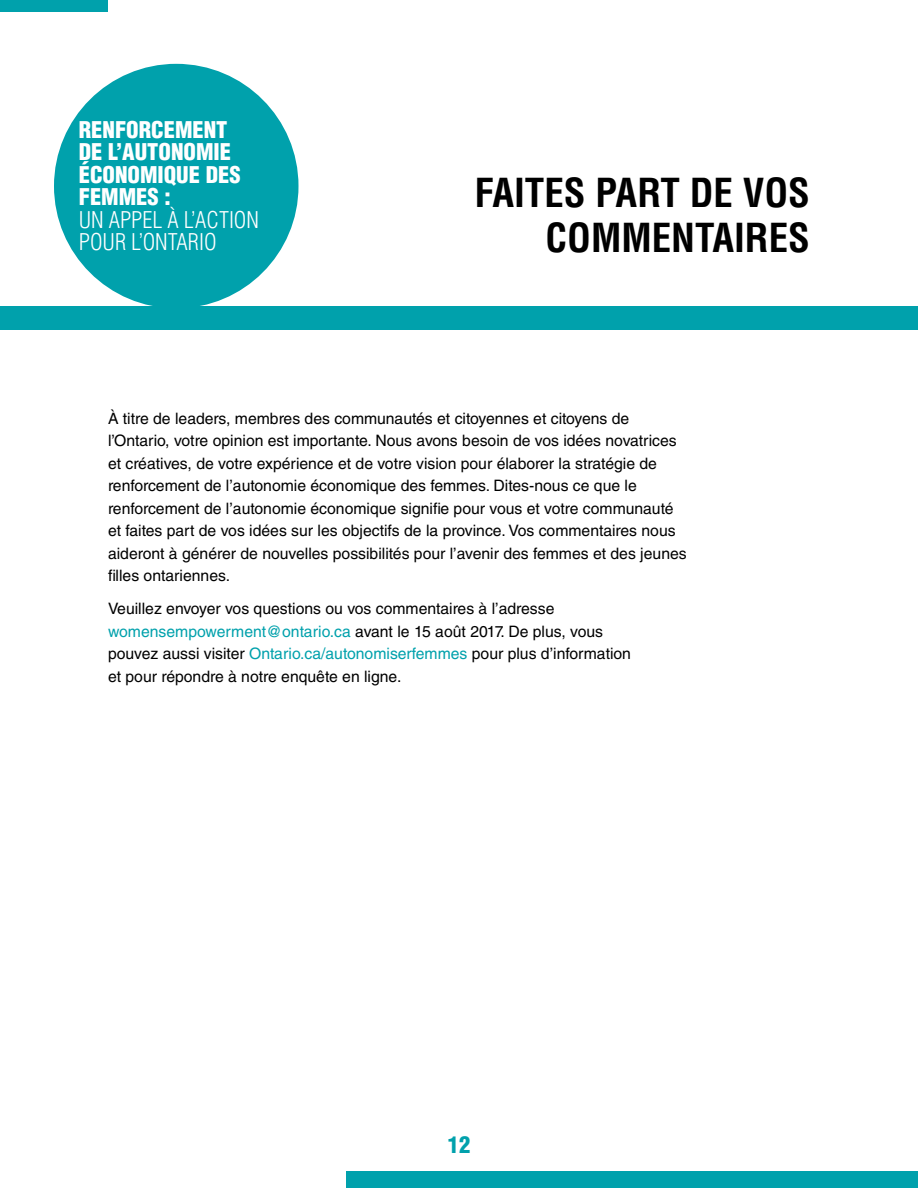
<style>
.page{position:relative;width:918px;height:1188px;background:#fff}
.page>*{position:absolute;margin:0;border:0;box-sizing:border-box;transform-origin:0 0}
.t1{font:700 condensed 39px/45px "Helvetica LT Std";color:#000;text-align:right}
.t2{font:900 condensed 22.5px/22.5px "Helvetica LT Std";color:#fff}
.t3{font:300 condensed 22.5px/22.5px "Helvetica LT Std";color:#fff}
.t4{font:900 condensed 22.5px "Helvetica LT Std";color:#00a1ac}
.t5{font:15.75px/22.5px "Helvetica LT Std";color:#000}
.s1{color:#00a1ac}
</style>
<div class="page">
<div style="left:54px;top:64px;width:244px;height:244px;background:#00a1ac;border-radius:50%"></div>
<div style="left:346px;top:1172px;width:572px;height:16px;background:#00a1ac"></div>
<div style="left:0;top:0;width:108px;height:12px;background:#00a1ac"></div>
<div style="left:0;top:306px;width:918px;height:24px;background:#00a1ac"></div>
<h2 class="t2" style="left:79px;top:118px;width:163px">RENFORCEMENT<br>DE L’AUTONOMIE<br>ÉCONOMIQUE DES<br>FEMMES :</h2>
<h2 class="t3" style="left:79px;top:208px;width:182px">UN APPEL À L’ACTION<br>POUR L’ONTARIO</h2>
<h1 class="t1" style="left:474px;top:170px;width:337px">FAITES PART DE VOS<br>COMMENTAIRES</h1>
<p class="t5" style="left:108px;top:407px;width:580px">À titre de leaders, membres des communautés et citoyennes et citoyens de l’Ontario, votre opinion est importante. Nous avons besoin de vos idées novatrices et créatives, de votre expérience et de votre vision pour élaborer la stratégie de renforcement de l’autonomie économique des femmes. Dites-nous ce que le renforcement de l’autonomie économique signifie pour vous et votre communauté et faites part de vos idées sur les objectifs de la province. Vos commentaires nous aideront à générer de nouvelles possibilités pour l’avenir des femmes et des jeunes filles ontariennes.</p>
<p class="t5" style="left:108px;top:597px;width:525px">Veuillez envoyer vos questions ou vos commentaires à l’adresse <span class="s1">womensempowerment@ontario.ca</span> avant le 15 août 2017. De plus, vous pouvez aussi visiter <span class="s1">Ontario.ca/autonomiserfemmes</span> pour plus d’information et pour répondre à notre enquête en ligne.</p>
<h2 class="t4" style="left:448px;top:1130px;width:24px">12</h2>
</div>
